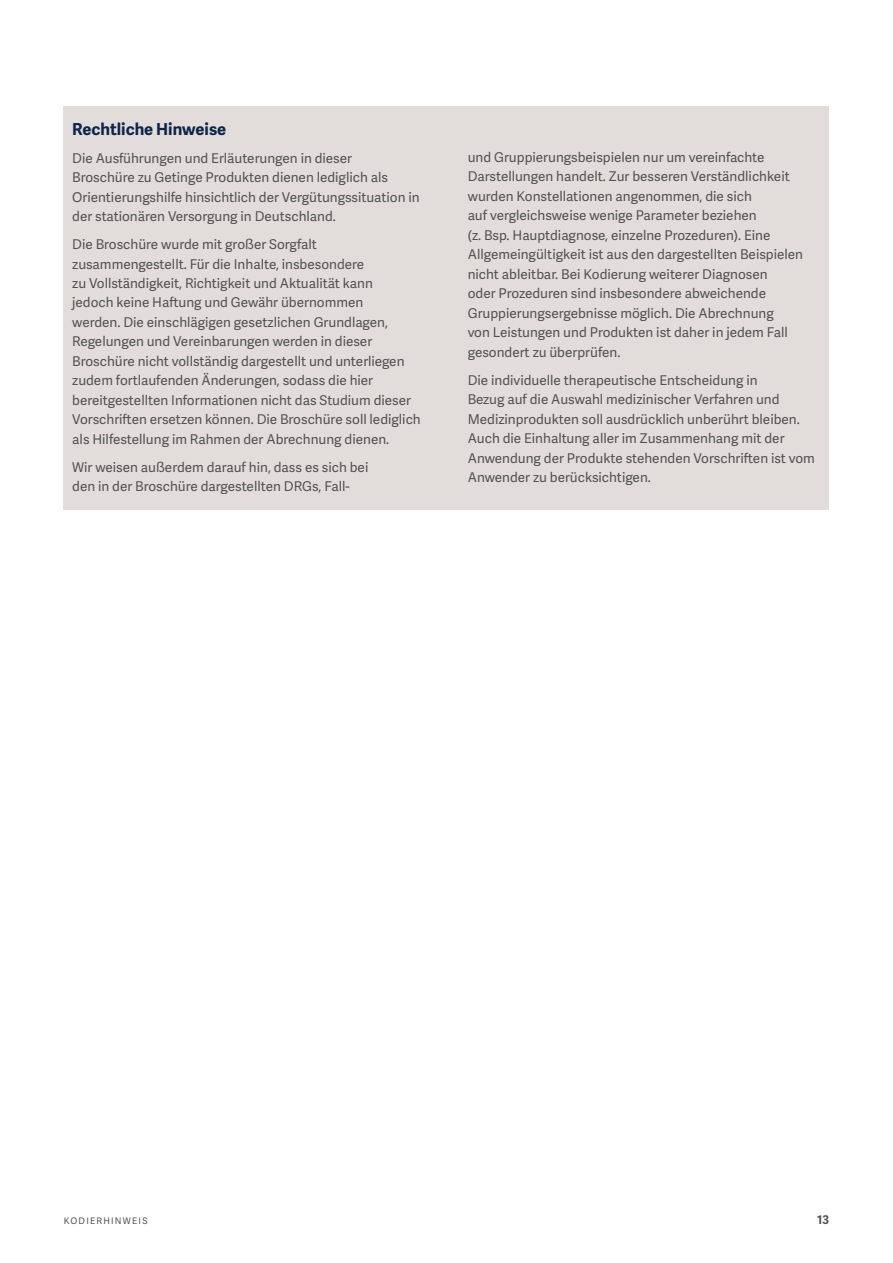
<style>
.page{position:relative;width:893px;height:1263px;background:#fff}
.page>*{position:absolute;margin:0;border:0;box-sizing:border-box;transform-origin:0 0}
.t1{font:700 16.5px "Adelle Sans";color:#0c254b}
.t2{font:13.5px/19.5px "Adelle Sans";color:#505353}
.t3{font:700 12px "Adelle Sans";color:#505353}
.t4{font:9px "Adelle Sans";letter-spacing:.135em;color:#505353}
</style>
<div class="page">
<div style="left:64px;top:106px;width:765px;height:404px;background:#e2ddda"></div>
<p class="t1" style="left:72px;top:117px;width:156px">Rechtliche Hinweise</p>
<p class="t2" style="left:72px;top:148px;width:349px">Die Ausführungen und Erläuterungen in dieser<br>Broschüre zu Getinge Produkten dienen lediglich als Orientierungshilfe hinsichtlich der Vergütungssituation in der stationären Versorgung in Deutschland.</p>
<p class="t2" style="left:72px;top:234px;width:350px">Die Broschüre wurde mit großer Sorgfalt zusammengestellt. Für die Inhalte, insbesondere<br>zu Vollständigkeit, Richtigkeit und Aktualität kann<br>jedoch keine Haftung und Gewähr übernommen<br>werden. Die einschlägigen gesetzlichen Grundlagen, Regelungen und Vereinbarungen werden in dieser Broschüre nicht vollständig dargestellt und unterliegen zudem fortlaufenden Änderungen, sodass die hier bereitgestellten Informationen nicht das Studium dieser Vorschriften ersetzen können. Die Broschüre soll lediglich als Hilfestellung im Rahmen der Abrechnung dienen.</p>
<p class="t2" style="left:72px;top:457px;width:298px">Wir weisen außerdem darauf hin, dass es sich bei den in der Broschüre dargestellten DRGs, Fall-</p>
<p class="t2" style="left:468px;top:147px;width:337px">und Gruppierungsbeispielen nur um vereinfachte Darstellungen handelt. Zur besseren Verständlichkeit wurden Konstellationen angenommen, die sich<br>auf vergleichsweise wenige Parameter beziehen<br>(z. Bsp. Hauptdiagnose, einzelne Prozeduren). Eine Allgemeingültigkeit ist aus den dargestellten Beispielen nicht ableitbar. Bei Kodierung weiterer Diagnosen<br>oder Prozeduren sind insbesondere abweichende Gruppierungsergebnisse möglich. Die Abrechnung<br>von Leistungen und Produkten ist daher in jedem Fall gesondert zu überprüfen.</p>
<p class="t2" style="left:468px;top:370px;width:349px">Die individuelle therapeutische Entscheidung in<br>Bezug auf die Auswahl medizinischer Verfahren und Medizinprodukten soll ausdrücklich unberührt bleiben.<br>Auch die Einhaltung aller im Zusammenhang mit der Anwendung der Produkte stehenden Vorschriften ist vom Anwender zu berücksichtigen.</p>
<p class="t4" style="left:64px;top:1215px;width:85px">KODIERHINWEIS</p>
<p class="t3" style="left:817px;top:1211px;width:13px">13</p>
</div>
